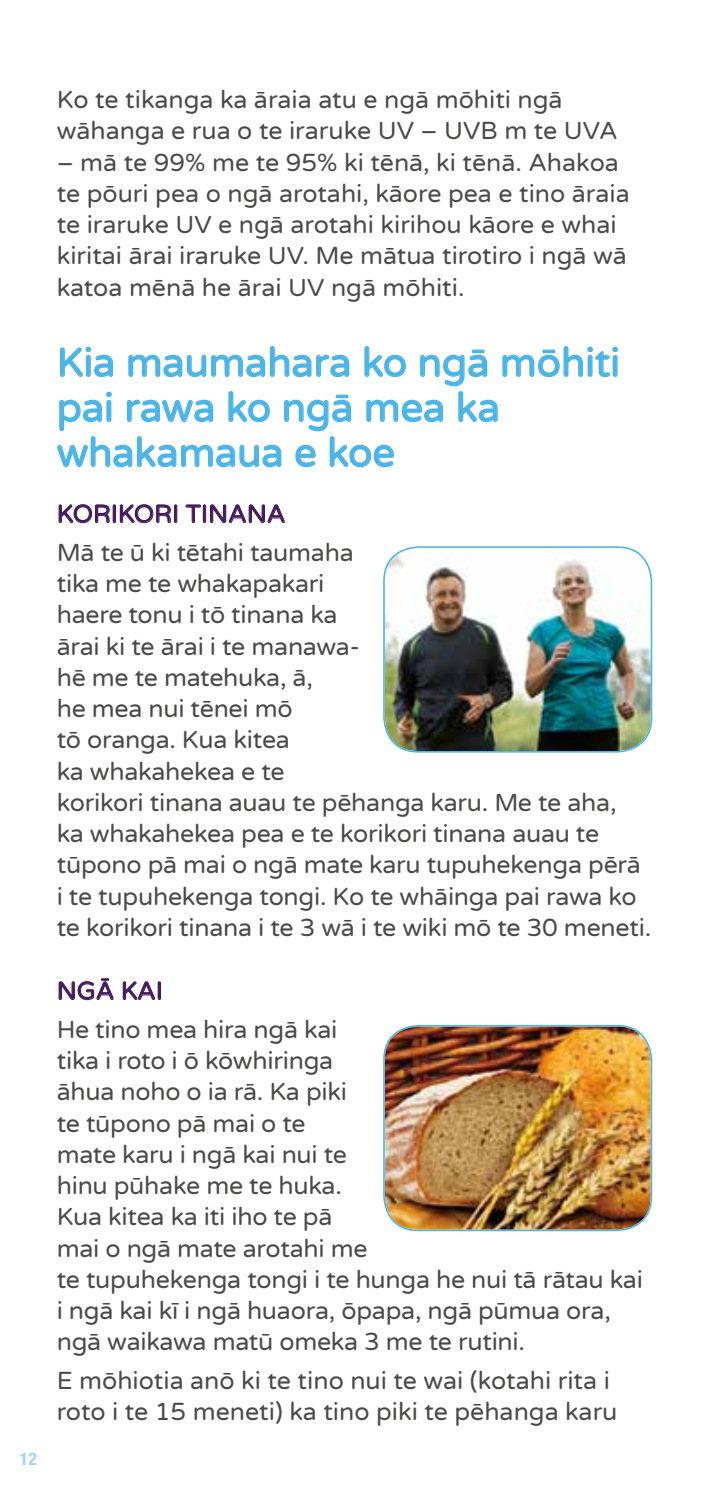
<style>
.page{position:relative;width:709px;height:1489px;background:#fff}
.page>*{position:absolute;margin:0;border:0;box-sizing:border-box;transform-origin:0 0}
.t1{font:40px/45px "Varela Round";letter-spacing:-.005em;color:#4bb5e8}
.t2{font:25px/31.2px "Varela Round";letter-spacing:-.01em;color:#4a4a49}
.t3{font:25px "Varela Round";color:#44195e}
.t4{font:700 condensed 17.5px "Helvetica Neue";color:#a5d3f3}
</style>
<div class="page">
<svg style="left:57px;top:346px;width:561px;height:122px"></svg>
<svg style="left:59px;top:504px;width:118px;height:19px"></svg>
<svg style="left:185px;top:504px;width:100px;height:20px"></svg>
<svg style="left:59px;top:978px;width:55px;height:23px"></svg>
<svg style="left:123px;top:981px;width:38px;height:19px"></svg>
<img style="left:386px;top:1027px;width:264px;height:202px">
<div style="left:383px;top:1024px;width:269px;height:207px;border:2px solid #4bb5e8;border-radius:34px"></div>
<img style="left:385px;top:548px;width:265px;height:203px">
<div style="left:383px;top:546px;width:269px;height:206px;border:2px solid #4bb5e8;border-radius:34px"></div>
<p class="t4" style="left:20px;top:1447px;width:18px">12</p>
<p class="t2" style="left:57px;top:83px;width:562px">Ko te tikanga ka āraia atu e ngā mōhiti ngā wāhanga e rua o te iraruke UV – UVB m te UVA</p>
<p class="t2" style="left:57px;top:146px;width:574px">– mā te 99% me te 95% ki tēnā, ki tēnā. Ahakoa te pōuri pea o ngā arotahi, kāore pea e tino āraia te iraruke UV e ngā arotahi kirihou kāore e whai kiritai ārai iraruke UV. Me mātua tirotiro i ngā wā katoa mēnā he ārai UV ngā mōhiti.</p>
<h1 class="t1" style="left:57px;top:339px;width:565px">Kia maumahara ko ngā mōhiti pai rawa ko ngā mea ka whakamaua e koe</h1>
<p class="t3" style="left:57px;top:497px;width:230px">KORIKORI TINANA</p>
<p class="t2" style="left:57px;top:536px;width:596px">Mā te ū ki tētahi taumaha<br>tika me te whakapakari<br>haere tonu i tō tinana ka<br>ārai ki te ārai i te manawa-<br>hē me te matehuka, ā,<br>he mea nui tēnei mō<br>tō oranga. Kua kitea<br>ka whakahekea e te<br>korikori tinana auau te pēhanga karu. Me te aha,<br>ka whakahekea pea e te korikori tinana auau te tūpono pā mai o ngā mate karu tupuhekenga pērā i te tupuhekenga tongi. Ko te whāinga pai rawa ko te korikori tinana i te 3 wā i te wiki mō te 30 meneti.</p>
<p class="t3" style="left:57px;top:973px;width:108px">NGĀ KAI</p>
<p class="t2" style="left:57px;top:1012px;width:587px">He tino mea hira ngā kai<br>tika i roto i ō kōwhiringa<br>āhua noho o ia rā. Ka piki<br>te tūpono pā mai o te<br>mate karu i ngā kai nui te<br>hinu pūhake me te huka.<br>Kua kitea ka iti iho te pā<br>mai o ngā mate arotahi me<br>te tupuhekenga tongi i te hunga he nui tā rātau kai i ngā kai kī i ngā huaora, ōpapa, ngā pūmua ora, ngā waikawa matū omeka 3 me te rutini.</p>
<p class="t2" style="left:57px;top:1363px;width:562px">E mōhiotia anō ki te tino nui te wai (kotahi rita i roto i te 15 meneti) ka tino piki te pēhanga karu</p>
</div>
